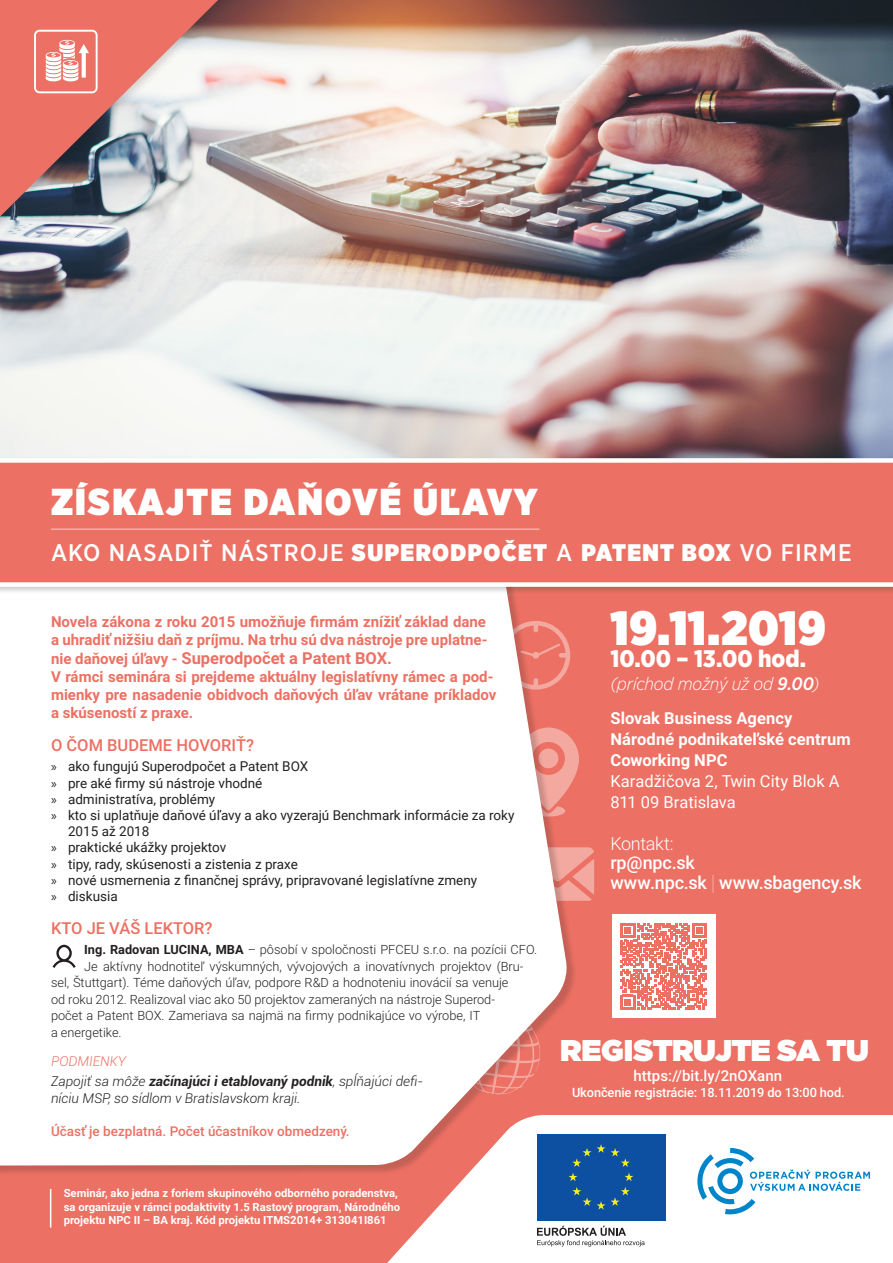
<style>
.page{position:relative;width:893px;height:1263px;background:#fff}
.page>*{position:absolute;margin:0;border:0;box-sizing:border-box;transform-origin:0 0}
.t1{font:900 48px "Gotham Narrow";letter-spacing:.005em;color:#fff}
.t2{font:900 37.5px "Gotham Narrow";letter-spacing:.06em;color:#fff}
.t3{font:900 30px "Gotham";letter-spacing:-.02em;color:#fff}
.t4{font:500 24px "Gotham Narrow";letter-spacing:.045em;color:#fff}
.t5{font:900 24px "Gotham Narrow";letter-spacing:-.005em;color:#fff}
.t6{font:500 18px "Roboto";letter-spacing:-.01em;color:#fff}
.t7{font:italic 300 18px "Gotham Narrow";letter-spacing:-.015em;color:#fff}
.t8{font:300 18px "Roboto";letter-spacing:-.02em;color:#fff}
.t9{font:700 16.5px "Roboto";letter-spacing:.005em;color:#fff}
.t10{font:16.5px "Roboto";color:#fff}
.t11{font:700 16.5px "Roboto";color:#ec7063}
.t12{font:500 16.5px "Roboto";color:#ec7063}
.t13{font:700 15px/18px "Roboto";color:#ec7063}
.t14{font:500 15px "Roboto";color:#fff}
.t15{font:13.5px/16.2px "Roboto";color:#231f20}
.t16{font:italic 300 13.5px/16.2px "Roboto";color:#231f20}
.t17{font:500 13.5px "Roboto";color:#ec7063}
.t18{font:italic 300 13.5px "Roboto";color:#ec7063}
.t19{font:500 12.9px "Roboto";letter-spacing:-.01em;color:#fff}
.t20{font:300 12.75px "Roboto";color:#231f20}
.t21{font:700 11.25px/13.5px "Roboto";color:#fff}
.s1{font-weight:900}
.s2{font-size:15px}
.s3{font-family:"Myriad Pro"}
.s4{font-weight:700}
.s5{font-weight:500}
.s6{font-family:"Helvetica Neue LT Com";font-weight:200}
</style>
<div class="page">
<img style="left:0;top:0;width:893px;height:456px">
<div style="left:0;top:508px;width:893px;height:755px;background:#ec7063"></div>
<svg style="left:387px;top:1115px;width:506px;height:148px;background:#fdf2f1"></svg>
<svg style="left:697px;top:1148px;width:173px;height:66px;background:#d5eaf6"></svg>
<div style="left:537px;top:1134px;width:128px;height:87px;background:#0d50a1"></div>
<svg style="left:597px;top:1144px;width:8px;height:9px"></svg>
<svg style="left:569px;top:1148px;width:22px;height:33px"></svg>
<svg style="left:572px;top:1187px;width:19px;height:19px"></svg>
<svg style="left:597px;top:1201px;width:8px;height:9px"></svg>
<svg style="left:611px;top:1187px;width:19px;height:19px"></svg>
<svg style="left:611px;top:1148px;width:22px;height:33px"></svg>
<svg style="left:537px;top:1226px;width:108px;height:20px;background:#cbcacb"></svg>
<svg style="left:577px;top:749px;width:2px;height:21px"></svg>
<svg style="left:577px;top:847px;width:17px;height:54px"></svg>
<hr style="left:50px;top:1189px;width:1px;height:38px;background:#fff">
<div style="left:0;top:546px;width:577px;height:630px;background:#231f20;opacity:.2"></div>
<svg style="left:0;top:594px;width:569px;height:571px;background:#fcf4f3"></svg>
<div style="left:0;top:0;width:242px;height:243px;background:#231f20;opacity:.17"></div>
<svg style="left:0;top:0;width:218px;height:217px;background:#c99491"></svg>
<div style="left:612px;top:914px;width:103px;height:104px;background:#fff"></div>
<svg style="left:620px;top:923px;width:87px;height:86px"></svg>
<svg style="left:53px;top:945px;width:23px;height:23px"></svg>
<svg style="left:34px;top:30px;width:64px;height:63px"></svg>
<div style="left:0;top:456px;width:893px;height:138px;background:#231f20;opacity:.21"></div>
<svg style="left:0;top:458px;width:893px;height:129px"></svg>
<hr style="left:51px;top:528px;width:488px;height:2px;background:#fff">
<p class="t2" style="left:51px;top:476px;width:488px">ZÍSKAJTE DAŇOVÉ ÚĽAVY</p>
<p class="t4" style="left:51px;top:538px;width:802px">AKO NASADIŤ NÁSTROJE <span class="s1">SUPERODPOČET</span> A <span class="s1">PATENT BOX</span> VO FIRME</p>
<p class="t13" style="left:51px;top:612px;width:438px">Novela zákona z roku 2015 umožňuje firmám znížiť základ dane a uhradiť nižšiu daň z príjmu. Na trhu sú dva nástroje pre uplatne-</p>
<p class="t11" style="left:51px;top:647px;width:343px"><span class="s2">nie daňovej úľavy -</span> Superodpočet a Patent BOX.</p>
<p class="t13" style="left:51px;top:667px;width:447px">V rámci seminára si prejdeme aktuálny legislatívny rámec a pod&shy;mienky pre nasadenie obidvoch daňových úľav vrátane príkladov a skúseností z praxe.</p>
<p class="t12" style="left:51px;top:733px;width:205px">O ČOM BUDEME HOVORIŤ?</p>
<p class="t15" style="left:51px;top:758px;width:259px"><span class="s3">»</span> ako fungujú Superodpočet a Patent BOX</p>
<p class="t15" style="left:51px;top:774px;width:213px"><span class="s3">»</span> pre aké firmy sú nástroje vhodné</p>
<p class="t15" style="left:51px;top:790px;width:166px"><span class="s3">»</span> administratíva, problémy</p>
<p class="t15" style="left:68px;top:807px;width:448px;text-indent:-17px"><span class="s3">»</span> kto si uplatňuje daňové úľavy a ako vyzerajú Benchmark informácie za roky<br>2015 až 2018</p>
<p class="t15" style="left:51px;top:839px;width:177px"><span class="s3">»</span> praktické ukážky projektov</p>
<p class="t15" style="left:51px;top:855px;width:248px"><span class="s3">»</span> tipy, rady, skúsenosti a zistenia z praxe</p>
<p class="t15" style="left:51px;top:871px;width:428px"><span class="s3">»</span> nové usmernenia z finančnej správy, pripravované legislatívne zmeny</p>
<p class="t15" style="left:51px;top:888px;width:68px"><span class="s3">»</span> diskusia</p>
<p class="t12" style="left:51px;top:916px;width:163px">KTO JE VÁŠ LEKTOR?</p>
<p class="t20" style="left:84px;top:941px;width:454px"><span class="s4">Ing. Radovan LUCINA, MBA</span> – pôsobí v spoločnosti PFCEU s.r.o. na pozícii CFO.</p>
<p class="t20" style="left:84px;top:957px;width:441px">Je aktívny hodnotiteľ výskumných, vývojových a inovatívnych projektov (Bru-</p>
<p class="t20" style="left:51px;top:974px;width:459px">sel, Štuttgart). Téme daňových úľav, podpore R&amp;D a hodnoteniu inovácií sa venuje</p>
<p class="t20" style="left:51px;top:990px;width:445px">od roku 2012. Realizoval viac ako 50 projektov zameraných na nástroje Superod-</p>
<p class="t20" style="left:51px;top:1007px;width:431px">počet a Patent BOX. Zameriava sa najmä na firmy podnikajúce vo výrobe, IT</p>
<p class="t20" style="left:51px;top:1023px;width:72px">a energetike.</p>
<p class="t18" style="left:51px;top:1052px;width:76px">PODMIENKY</p>
<p class="t16" style="left:51px;top:1073px;width:374px">Zapojiť sa môže <span class="s4">začínajúci i etablovaný podnik</span>, spĺňajúci defi&shy;níciu MSP, so sídlom v Bratislavskom kraji.</p>
<p class="t17" style="left:51px;top:1122px;width:300px">Účasť je bezplatná. Počet účastníkov obmedzený.</p>
<p class="t21" style="left:64px;top:1186px;width:338px">Seminár, ako jedna z foriem skupinového odborného poradenstva, sa organizuje v rámci podaktivity 1.5 Rastový program, Národného projektu NPC II – BA kraj. Kód projektu ITMS2014+ 313041I861</p>
<p class="t1" style="left:610px;top:595px;width:217px">19.11.2019</p>
<p class="t5" style="left:610px;top:643px;width:197px">10.00 – 13.00 hod.</p>
<p class="t7" style="left:610px;top:672px;width:211px">(príchod možný už od <span class="s5">9.00</span>)</p>
<p class="t9" style="left:610px;top:707px;width:183px">Slovak Business Agency</p>
<p class="t9" style="left:610px;top:728px;width:242px">Národné podnikateľské centrum</p>
<p class="t9" style="left:610px;top:749px;width:119px">Coworking NPC</p>
<p class="t10" style="left:610px;top:770px;width:231px">Karadžičova 2, Twin City Blok A</p>
<p class="t10" style="left:610px;top:791px;width:127px">811 09 Bratislava</p>
<p class="t8" style="left:610px;top:831px;width:65px">Kontakt:</p>
<p class="t6" style="left:610px;top:850px;width:86px">rp@npc.sk</p>
<p class="t6" style="left:610px;top:870px;width:253px">www.npc.sk <span class="s6">|</span> www.sbagency.sk</p>
<p class="t3" style="left:560px;top:1033px;width:310px">REGISTRUJTE SA TU</p>
<p class="t14" style="left:634px;top:1065px;width:150px">https://bit.ly/2nOXann</p>
<p class="t19" style="left:572px;top:1083px;width:274px">Ukončenie registrácie: 18.11.2019 do 13:00 hod.</p>
</div>
